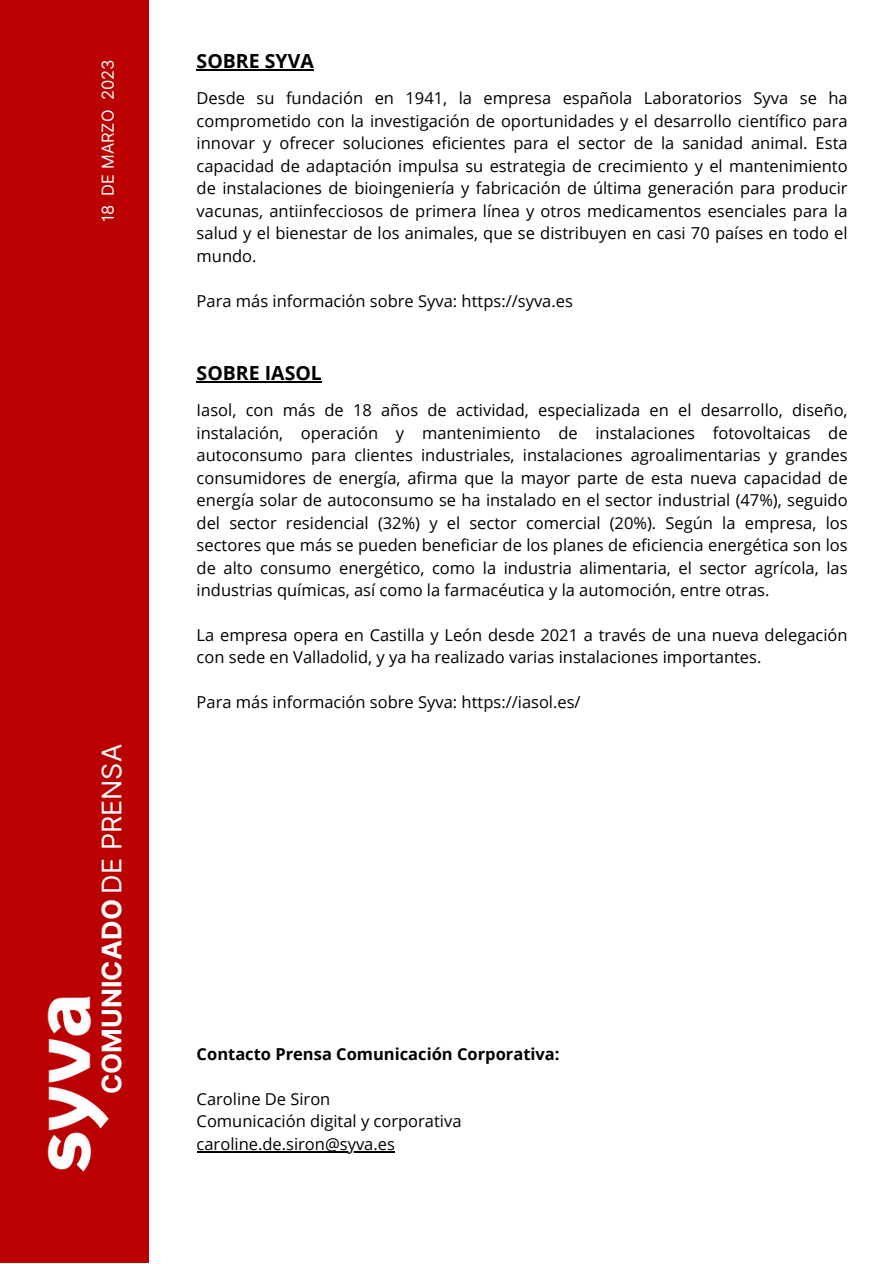
<style>
.page{position:relative;width:893px;height:1264px;background:#fff}
.page>*{position:absolute;margin:0;border:0;box-sizing:border-box;transform-origin:0 0}
.t1{font:700 27px "Inter";color:#fff}
.t2{font:700 19.5px "Open Sans";color:#000}
.t3{font:16.5px/22.5px "Open Sans";color:#000;text-align:justify}
.t4{font:700 16.5px "Open Sans";color:#000}
.t5{font:16.5px "Inter";color:#fff}
.s1{font-weight:400}
</style>
<div class="page">
<div style="left:0;top:0;width:149px;height:1262px;background:#ba0000"></div>
<img style="left:47px;top:996px;width:62px;height:176px">
<hr style="left:197px;top:69px;width:117px;height:1px;background:#000">
<hr style="left:197px;top:381px;width:125px;height:1px;background:#000">
<hr style="left:204px;top:1150px;width:191px;height:2px;background:#000">
<p class="t5" style="left:98px;top:222px;width:164px;rotate:-90deg">18 DE MARZO 2023</p>
<p class="t1" style="left:95px;top:1093px;width:351px;rotate:-90deg">COMUNICADO <span class="s1">DE PRENSA</span></p>
<p class="t2" style="left:197px;top:47px;width:119px">SOBRE SYVA</p>
<p class="t3" style="left:197px;top:86px;width:652px">Desde su fundación en 1941, la empresa española Laboratorios Syva se ha comprometido con la investigación de oportunidades y el desarrollo científico para innovar y ofrecer soluciones eficientes para el sector de la sanidad animal. Esta capacidad de adaptación impulsa su estrategia de crecimiento y el mantenimiento de instalaciones de bioingeniería y fabricación de última generación para producir vacunas, antiinfecciosos de primera línea y otros medicamentos esenciales para la salud y el bienestar de los animales, que se distribuyen en casi 70 países en todo el mundo.</p>
<p class="t3" style="left:197px;top:289px;width:378px">Para más información sobre Syva: https://syva.es</p>
<p class="t2" style="left:197px;top:359px;width:127px">SOBRE IASOL</p>
<p class="t3" style="left:197px;top:398px;width:652px">Iasol, con más de 18 años de actividad, especializada en el desarrollo, diseño, instalación, operación y mantenimiento de instalaciones fotovoltaicas de autoconsumo para clientes industriales, instalaciones agroalimentarias y grandes consumidores de energía, afirma que la mayor parte de esta nueva capacidad de energía solar de autoconsumo se ha instalado en el sector industrial (47%), seguido del sector residencial (32%) y el sector comercial (20%). Según la empresa, los sectores que más se pueden beneficiar de los planes de eficiencia energética son los de alto consumo energético, como la industria alimentaria, el sector agrícola, las industrias químicas, así como la farmacéutica y la automoción, entre otras.</p>
<p class="t3" style="left:197px;top:623px;width:652px">La empresa opera en Castilla y León desde 2021 a través de una nueva delegación con sede en Valladolid, y ya ha realizado varias instalaciones importantes.</p>
<p class="t3" style="left:197px;top:690px;width:385px">Para más información sobre Syva: https://iasol.es/</p>
<p class="t4" style="left:197px;top:1042px;width:364px">Contacto Prensa Comunicación Corporativa:</p>
<p class="t3" style="left:197px;top:1087px;width:135px">Caroline De Siron</p>
<p class="t3" style="left:197px;top:1109px;width:266px">Comunicación digital y corporativa</p>
<p class="t3" style="left:197px;top:1132px;width:200px">caroline.de.siron@syva.es</p>
</div>
